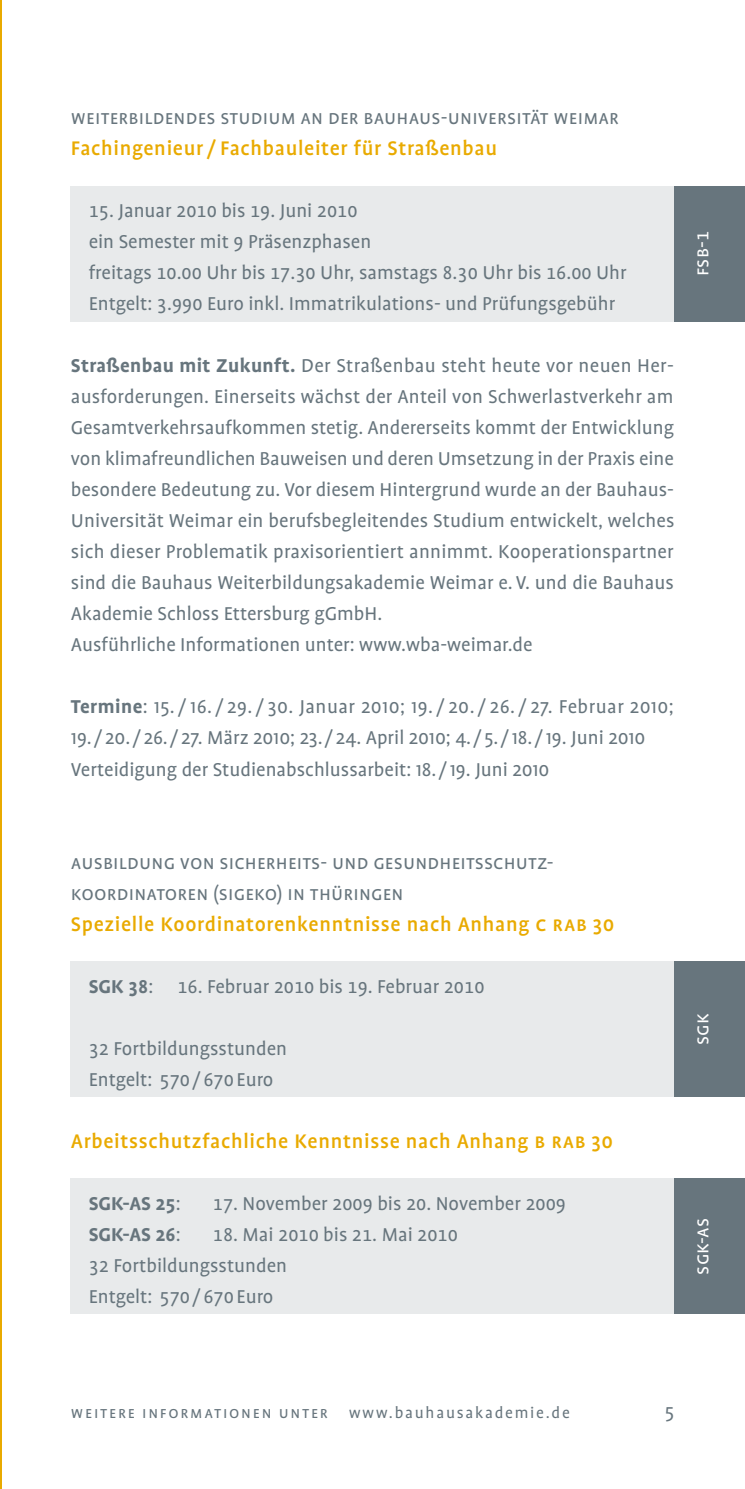
<style>
.page{position:relative;width:745px;height:1489px;background:#fff}
.page>*{position:absolute;margin:0;border:0;box-sizing:border-box;transform-origin:0 0}
.t1{font:500 22.5px "Profile OT";letter-spacing:.03em;color:#e9aa00}
.t2{font:21.25px/31px "Profile OT";color:#67757d}
.t3{font:700 21.25px "Profile OT";color:#67757d}
.t4{font:21.25px "Profile OT";color:#fff}
.t5{font:17.5px "Profile OT";letter-spacing:.1em;color:#67757d}
.s1{font-weight:700}
.s2{font-weight:400}
</style>
<div class="page">
<hr style="left:0;top:0;width:2px;height:1488px;background:#e9aa00">
<div style="left:71px;top:961px;width:602px;height:135px;background:#e8eaeb"></div>
<div style="left:71px;top:1178px;width:602px;height:135px;background:#e8eaeb"></div>
<div style="left:673px;top:961px;width:71px;height:135px;background:#67757d"></div>
<div style="left:673px;top:1178px;width:71px;height:135px;background:#67757d"></div>
<div style="left:71px;top:186px;width:602px;height:135px;background:#e8eaeb"></div>
<div style="left:673px;top:186px;width:71px;height:135px;background:#67757d"></div>
<p class="t2" style="left:71px;top:102px;width:549px">Weiterbildendes Studium an der Bauhaus-U niversität Weimar</p>
<p class="t1" style="left:71px;top:135px;width:427px">Fachingenieur / Fachbauleiter für Straßenbau</p>
<p class="t2" style="left:89px;top:195px;width:539px">15. Januar 2010 bis 19. Juni 2010<br>ein Semester mit 9 Präsenzphasen<br>freitags 10.00 Uhr bis 17.30 Uhr, samstags 8.30 Uhr bis 16.00 Uhr Entgelt: 3.990 Euro inkl. Immatrikulations- und Prüfungsgebühr</p>
<p class="t2" style="left:71px;top:350px;width:604px"><span class="s1">Straßenbau mit Zukunft.</span> Der Straßenbau steht heute vor neuen Her&shy;ausforderungen. Einerseits wächst der Anteil von Schwerlastverkehr am Gesamtverkehrsaufkommen stetig. Andererseits kommt der Entwicklung von klimafreundlichen Bauweisen und deren Umsetzung in der Praxis eine besondere Bedeutung zu. Vor diesem Hintergrund wurde an der Bauhaus-Universität Weimar ein berufsbegleitendes Studium entwickelt, welches sich dieser Problematik praxisorientiert annimmt. Kooperationspartner sind die Bauhaus Weiterbildungsakademie Weimar e. V. und die Bauhaus Akademie Schloss Ettersburg gGmbH.<br>Ausführliche Informationen unter: www.wba-weimar.de</p>
<p class="t2" style="left:71px;top:692px;width:604px"><span class="s1">Termine</span>: 15./16./ 29./ 30. Januar 2010; 19./ 20./ 26./ 27. Februar 2010;<br>19./ 20./ 26./ 27. März 2010; 23./ 24. April 2010; 4./ 5./18./19. Juni 2010<br>Verteidigung der Studienabschlussarbeit: 18./19. Juni 2010</p>
<p class="t4" style="left:689px;top:276px;width:46px;rotate:-90deg">FSB-1</p>
<p class="t2" style="left:71px;top:847px;width:484px">Ausbildung von Sich erh eits- und Gesundh eitssch utz-<br>Koordinatoren (SIGEKO</p>
<p class="t2" style="left:277px;top:878px;width:128px">) in Thüringen</p>
<p class="t1" style="left:71px;top:911px;width:544px">Spezielle Koordinatorenkenntnisse nach Anhang C RAB 30</p>
<p class="t2" style="left:89px;top:971px;width:397px"><span class="s1">SGK 38</span>: 16. Februar 2010 bis 19. Februar 2010</p>
<p class="t2" style="left:89px;top:1033px;width:200px">32 Fortbildungsstunden<br>Entgelt: 570 / 670 Euro</p>
<p class="t1" style="left:71px;top:1128px;width:543px">Arbeitsschutzfachliche Kenntnisse nach Anhang B RAB 30</p>
<p class="t3" style="left:89px;top:1191px;width:93px">SGK-AS 25<span class="s2">:</span></p>
<p class="t2" style="left:213px;top:1188px;width:354px">17. November 2009 bis 20. November 2009</p>
<p class="t3" style="left:89px;top:1222px;width:93px">SGK-AS 26<span class="s2">:</span></p>
<p class="t2" style="left:89px;top:1219px;width:370px;text-indent:124px">18. Mai 2010 bis 21. Mai 2010<br>32 Fortbildungsstunden<br>Entgelt: 570 / 670 Euro</p>
<p class="t4" style="left:689px;top:1044px;width:31px;rotate:-90deg">SGK</p>
<p class="t4" style="left:689px;top:1274px;width:58px;rotate:-90deg">SGK-AS</p>
<p class="t5" style="left:71px;top:1402px;width:500px">Weitere I nformationen unter www.bauhausakademie.de</p>
<p class="t2" style="left:664px;top:1396px;width:12px">5</p>
</div>
